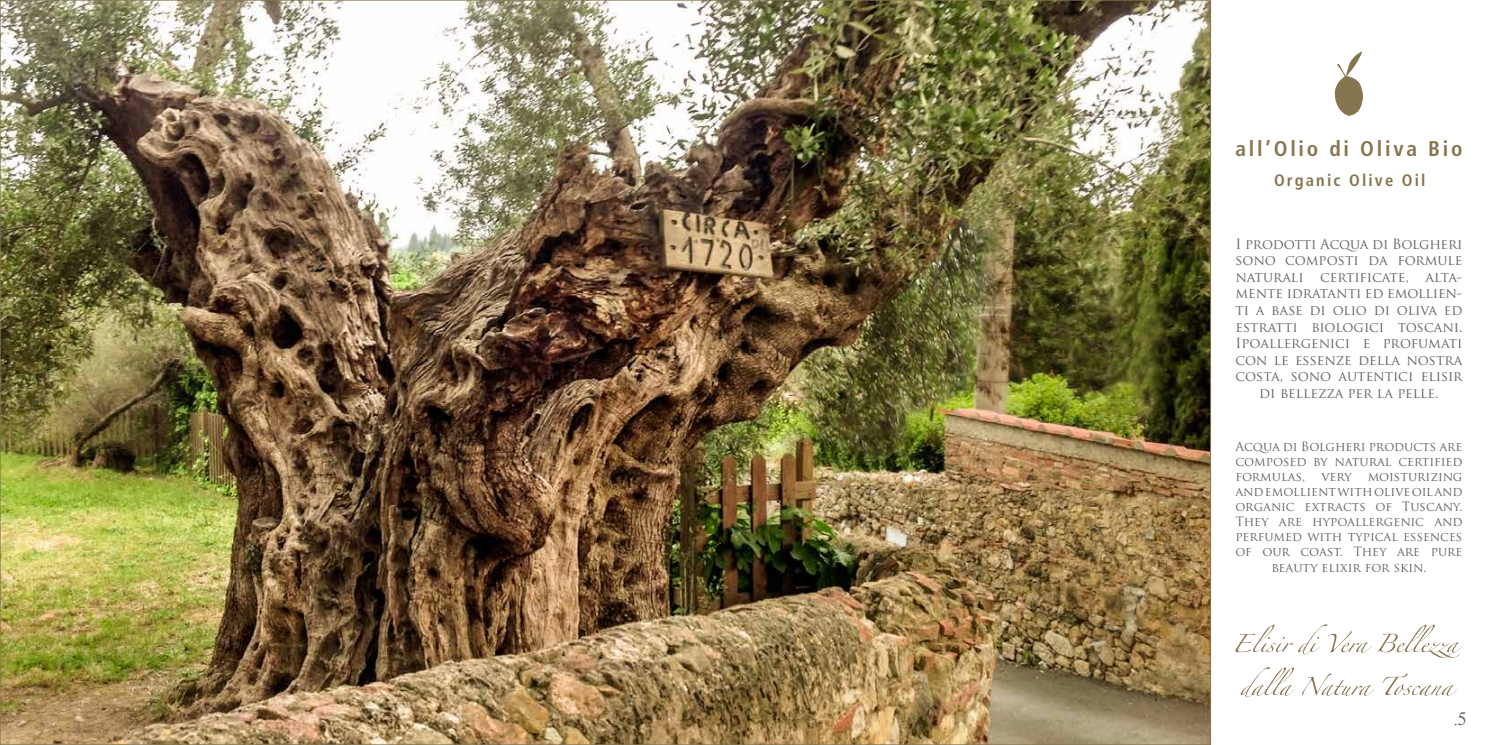
<style>
.page{position:relative;width:1489px;height:745px;background:#fff}
.page>*{position:absolute;margin:0;border:0;box-sizing:border-box;transform-origin:0 0}
.t1{font:700 condensed 21.25px "Frutiger";color:#86754f}
.t2{font:18.75px "Times New Roman";color:#636466}
.t3{font:700 condensed 16.5px "Frutiger";color:#86754f}
.t4{font:13.75px/16.5px "Trajan Pro";color:#636466;text-align:center}
.t5{font:12.5px/15px "Trajan Pro";color:#636466;text-align:justify}
</style>
<div class="page">
<img style="left:2px;top:2px;width:1206px;height:740px">
<svg style="left:1334px;top:51px;width:28px;height:65px"></svg>
<svg style="left:1235px;top:624px;width:227px;height:33px"></svg>
<svg style="left:1240px;top:667px;width:216px;height:29px"></svg>
<h1 class="t1" style="left:1235px;top:136px;width:228px">all’Olio di Oliva Bio</h1>
<p class="t3" style="left:1273px;top:170px;width:153px">Organic Olive Oil</p>
<p class="t4" style="left:1235px;top:235px;width:228px">I prodotti Acqua di Bolgheri sono composti da formule naturali certificate, alta&shy;mente idratanti ed emollien&shy;ti a base di olio di oliva ed estratti biologici toscani.<br>Ipoallergenici e profumati con le essenze della nostra costa, sono autentici elisir di bellezza per la pelle.</p>
<p class="t5" style="left:1235px;top:439px;width:228px">Acqua di Bolgheri products are composed by natural certified formulas,</p>
<p class="t5" style="left:1321px;top:469px;width:32px">very</p>
<p class="t5" style="left:1367px;top:469px;width:96px">moisturizing</p>
<p class="t5" style="left:1235px;top:484px;width:228px">and emollient with olive oil and</p>
<p class="t5" style="left:1235px;top:499px;width:228px">organic extracts of Tuscany.</p>
<p class="t5" style="left:1235px;top:514px;width:228px">They are hypoallergenic and</p>
<p class="t5" style="left:1235px;top:529px;width:228px">perfumed with typical essences</p>
<p class="t5" style="left:1235px;top:544px;width:228px">of our coast. They are pure</p>
<p class="t5" style="left:1271px;top:559px;width:157px">beauty elixir for skin.</p>
<h2 class="t2" style="left:1453px;top:705px;width:15px">.5</h2>
</div>
